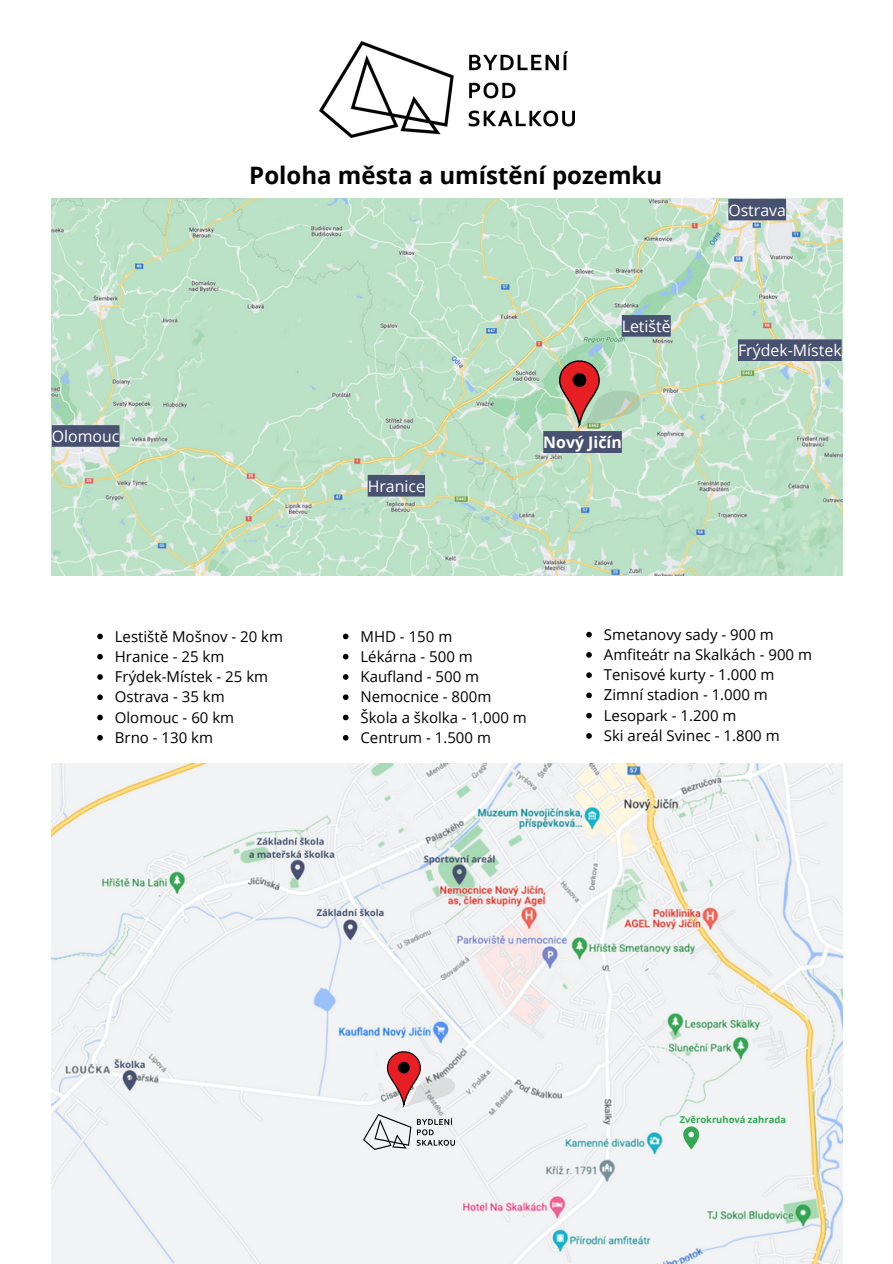
<style>
.page{position:relative;width:893px;height:1264px;background:#fff}
.page>*{position:absolute;margin:0;border:0;box-sizing:border-box;transform-origin:0 0}
.t1{font:700 24px "Open Sans";color:#000}
.t2{font:15.9px "Open Sans";color:#fff}
.t3{font:700 15.9px "Open Sans";color:#fff}
.t4{font:15px "Open Sans";color:#000}
.t5{font:700 9.45px "Open Sans";color:#35a853}
</style>
<div class="page">
<img style="left:52px;top:199px;width:790px;height:377px">
<img style="left:52px;top:763px;width:790px;height:500px">
<img style="left:363px;top:1114px;width:91px;height:35px">
<svg style="left:387px;top:1050px;width:68px;height:57px"></svg>
<svg style="left:559px;top:360px;width:82px;height:68px;background:#b6a28f"></svg>
<svg style="left:343px;top:633px;width:5px;height:6px"></svg>
<svg style="left:343px;top:654px;width:5px;height:5px"></svg>
<svg style="left:343px;top:674px;width:5px;height:5px"></svg>
<svg style="left:343px;top:694px;width:5px;height:6px"></svg>
<svg style="left:343px;top:714px;width:5px;height:6px"></svg>
<svg style="left:343px;top:735px;width:5px;height:5px"></svg>
<svg style="left:97px;top:633px;width:6px;height:6px"></svg>
<svg style="left:97px;top:654px;width:6px;height:5px"></svg>
<svg style="left:97px;top:674px;width:6px;height:5px"></svg>
<svg style="left:97px;top:694px;width:6px;height:6px"></svg>
<svg style="left:97px;top:714px;width:6px;height:6px"></svg>
<svg style="left:97px;top:735px;width:6px;height:5px"></svg>
<svg style="left:586px;top:632px;width:5px;height:5px"></svg>
<svg style="left:586px;top:652px;width:5px;height:5px"></svg>
<svg style="left:586px;top:672px;width:5px;height:6px"></svg>
<svg style="left:586px;top:692px;width:5px;height:6px"></svg>
<svg style="left:586px;top:713px;width:5px;height:5px"></svg>
<svg style="left:586px;top:733px;width:5px;height:5px"></svg>
<svg style="left:52px;top:425px;width:67px;height:22px"></svg>
<svg style="left:728px;top:199px;width:58px;height:21px"></svg>
<div style="left:738px;top:339px;width:103px;height:22px;background:#485170"></div>
<svg style="left:367px;top:475px;width:58px;height:21px"></svg>
<div style="left:543px;top:431px;width:78px;height:22px;background:#485170"></div>
<svg style="left:621px;top:315px;width:49px;height:22px"></svg>
<svg style="left:683px;top:1126px;width:16px;height:22px"></svg>
<img style="left:320px;top:42px;width:254px;height:95px">
<p class="t2" style="left:52px;top:425px;width:69px">Olomouc</p>
<h3 class="t1" style="left:249px;top:159px;width:414px">Poloha města a umístění pozemku</h3>
<p class="t2" style="left:621px;top:315px;width:50px">Letiště</p>
<p class="t2" style="left:367px;top:474px;width:59px">Hranice</p>
<p class="t3" style="left:543px;top:431px;width:80px">Nový Jičín</p>
<p class="t2" style="left:728px;top:198px;width:59px">Ostrava</p>
<p class="t2" style="left:738px;top:339px;width:105px">Frýdek-Místek</p>
<p class="t4" style="left:115px;top:625px;width:170px">Lestiště Mošnov - 20 km</p>
<p class="t4" style="left:115px;top:645px;width:111px">Hranice - 25 km</p>
<p class="t4" style="left:115px;top:666px;width:155px">Frýdek-Místek - 25 km</p>
<p class="t4" style="left:115px;top:686px;width:111px">Ostrava - 35 km</p>
<p class="t4" style="left:115px;top:706px;width:121px">Olomouc - 60 km</p>
<p class="t4" style="left:115px;top:726px;width:100px">Brno - 130 km</p>
<h3 class="t4" style="left:360px;top:625px;width:93px">MHD - 150 m</h3>
<h3 class="t4" style="left:360px;top:645px;width:114px">Lékárna - 500 m</h3>
<h3 class="t4" style="left:360px;top:666px;width:120px">Kaufland - 500 m</h3>
<p class="t4" style="left:360px;top:686px;width:132px">Nemocnice - 800m</p>
<h2 class="t4" style="left:360px;top:706px;width:168px">Škola a školka - 1.000 m</h2>
<h3 class="t4" style="left:360px;top:726px;width:132px">Centrum - 1.500 m</h3>
<p class="t4" style="left:603px;top:623px;width:171px">Smetanovy sady - 900 m</p>
<p class="t4" style="left:603px;top:644px;width:210px">Amfiteátr na Skalkách - 900 m</p>
<p class="t4" style="left:603px;top:664px;width:172px">Tenisové kurty - 1.000 m</p>
<p class="t4" style="left:603px;top:684px;width:165px">Zimní stadion - 1.000 m</p>
<p class="t4" style="left:603px;top:704px;width:134px">Lesopark - 1.200 m</p>
<p class="t4" style="left:603px;top:725px;width:177px">Ski areál Svinec - 1.800 m</p>
<p class="t5" style="left:679px;top:1113px;width:108px">Zvěrokruhová zahrada</p>
</div>
